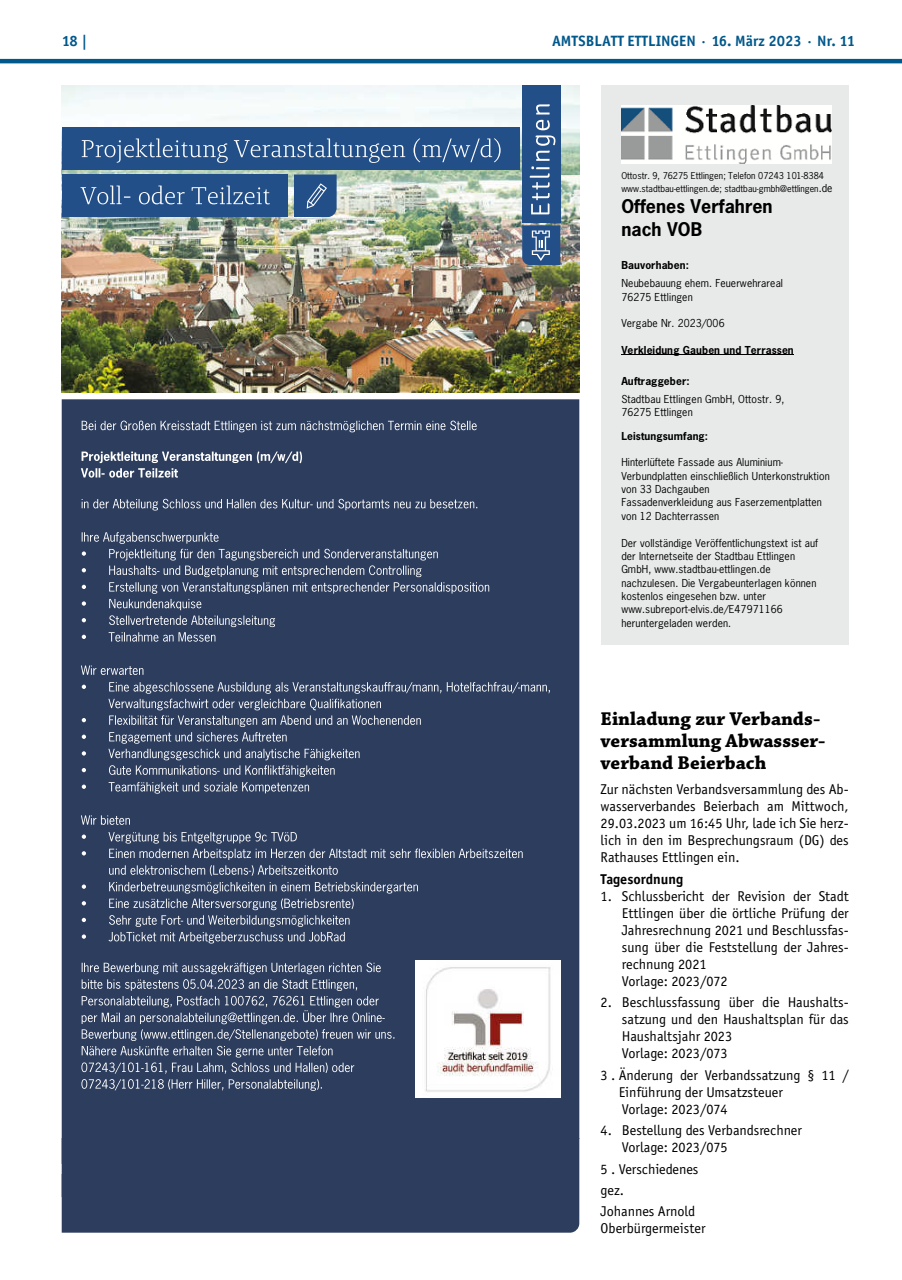
<style>
.page{position:relative;width:902px;height:1280px;background:#fff}
.page>*{position:absolute;margin:0;border:0;box-sizing:border-box;transform-origin:0 0}
.t1{font:700 19.5px/21.6px "Chaparral Pro";color:#000}
.t2{font:700 17.85px/23px "News Gothic Std";color:#000}
.t3{font:700 15px "Officina Sans";color:#00588b}
.t4{font:14.25px/17.1px "Officina Sans";color:#000}
.t5{font:700 14.25px "Officina Sans";color:#000}
.t6{font:10.35px/13.4px "News Gothic Std";letter-spacing:.01em;color:#000}
.t7{font:700 10.35px "News Gothic Std";letter-spacing:.015em;color:#000}
.t8{font:8.85px/13.4px "News Gothic Std";color:#000}
.s1{font-size:10.35px}
</style>
<div class="page">
<hr style="left:0;top:59px;width:901px;height:4px;background:#00588b">
<div style="left:600px;top:86px;width:248px;height:559px;background:#e8e9e9"></div>
<hr style="left:621px;top:355px;width:173px;height:1px;background:#000">
<img style="left:621px;top:105px;width:210px;height:59px">
<div style="left:62px;top:399px;width:517px;height:740px;background:#2d3d5d"></div>
<svg style="left:82px;top:421px;width:394px;height:11px;background:#5a667f"></svg>
<svg style="left:81px;top:451px;width:221px;height:27px;background:#58647e"></svg>
<svg style="left:82px;top:499px;width:395px;height:11px;background:#58657e"></svg>
<svg style="left:82px;top:532px;width:407px;height:110px;background:#3f4e6b"></svg>
<svg style="left:81px;top:665px;width:62px;height:10px"></svg>
<svg style="left:82px;top:682px;width:468px;height:112px;background:#3f4d6a"></svg>
<svg style="left:81px;top:815px;width:49px;height:10px"></svg>
<svg style="left:82px;top:832px;width:440px;height:44px;background:#42516d"></svg>
<svg style="left:82px;top:882px;width:336px;height:61px;background:#485672"></svg>
<svg style="left:81px;top:962px;width:313px;height:129px;background:#495773"></svg>
<img style="left:415px;top:960px;width:145px;height:137px">
<img style="left:62px;top:85px;width:517px;height:308px">
<div style="left:62px;top:127px;width:457px;height:43px;background:#224f88"></div>
<svg style="left:82px;top:138px;width:418px;height:25px"></svg>
<div style="left:62px;top:174px;width:225px;height:43px;background:#224f88"></div>
<svg style="left:81px;top:186px;width:189px;height:18px"></svg>
<svg style="left:294px;top:174px;width:42px;height:43px;background:#315b8f"></svg>
<div style="left:522px;top:85px;width:38px;height:138px;background:#224f88"></div>
<svg style="left:522px;top:225px;width:38px;height:40px;background:#3e6495"></svg>
<svg style="left:536px;top:104px;width:13px;height:10px"></svg>
<svg style="left:529px;top:120px;width:26px;height:94px"></svg>
<div style="left:62px;top:1139px;width:517px;height:94px;background:#2d3d5d"></div>
<p class="t3" style="left:62px;top:32px;width:27px">18 |</p>
<p class="t3" style="left:552px;top:32px;width:304px">AMTSBLATT ETTLINGEN · 16. März 2023 · Nr. 11</p>
<p class="t8" style="left:621px;top:170px;width:213px">Ottostr. 9, 76275 Ettlingen; Telefon 07243 101-8384 www.stadtbau-ettlingen.de; stadtbau-gmbh@ettlingen<span class="s1">.de</span></p>
<p class="t2" style="left:621px;top:196px;width:153px">Offenes Verfahren nach VOB</p>
<p class="t7" style="left:621px;top:261px;width:69px">Bauvorhaben:</p>
<p class="t6" style="left:621px;top:277px;width:163px">Neubebauung ehem. Feuerwehrareal<br>76275 Ettlingen</p>
<p class="t6" style="left:621px;top:317px;width:105px">Vergabe Nr. 2023/006</p>
<p class="t7" style="left:621px;top:346px;width:174px">Verkleidung Gauben und Terrassen</p>
<p class="t7" style="left:621px;top:377px;width:70px">Auftraggeber:</p>
<p class="t6" style="left:621px;top:393px;width:164px">Stadtbau Ettlingen GmbH, Ottostr. 9,<br>76275 Ettlingen</p>
<p class="t7" style="left:621px;top:432px;width:88px">Leistungsumfang:</p>
<p class="t6" style="left:621px;top:457px;width:210px">Hinterlüftete Fassade aus Aluminium-Verbundplatten einschließlich Unterkonstruktion von 33 Dachgauben<br>Fassadenverkleidung aus Faserzementplatten von 12 Dachterrassen</p>
<p class="t6" style="left:621px;top:537px;width:198px">Der vollständige Veröffentlichungstext ist auf der Internetseite der Stadtbau Ettlingen GmbH, www.stadtbau-ettlingen.de nachzulesen. Die Vergabeunterlagen können kostenlos eingesehen bzw. unter www.subreport-elvis.de/E47971166 heruntergeladen werden.</p>
<h1 class="t1" style="left:600px;top:709px;width:226px">Einladung zur Verbands&shy;versammlung Abwassser&shy;verband Beierbach</h1>
<p class="t4" style="left:600px;top:781px;width:250px;text-align:justify">Zur nächsten Verbandsversammlung des Ab&shy;wasserverbandes Beierbach am Mittwoch, 29.03.2023 um 16:45 Uhr, lade ich Sie herz&shy;lich in den im Besprechungsraum (DG) des Rathauses Ettlingen ein.</p>
<p class="t5" style="left:600px;top:870px;width:84px">Tagesordnung</p>
<p class="t4" style="left:621px;top:887px;width:228px;text-indent:-21px">1. Schlussbericht der Revision der Stadt<br>Ettlingen über die örtliche Prüfung der<br>Jahresrechnung 2021 und Beschlussfas&shy;sung über die Feststellung der Jahres&shy;rechnung 2021<br>Vorlage: 2023/072</p>
<p class="t4" style="left:621px;top:994px;width:228px;text-indent:-21px">2. Beschlussfassung über die Haushalts&shy;satzung und den Haushaltsplan für das<br>Haushaltsjahr 2023<br>Vorlage: 2023/073</p>
<p class="t4" style="left:618px;top:1066px;width:231px;text-indent:-18px">3 . Änderung der Verbandssatzung § 11 /<br>Einführung der Umsatzsteuer<br>Vorlage: 2023/074</p>
<p class="t4" style="left:621px;top:1122px;width:181px;text-indent:-21px">4. Bestellung des Verbandsrechner<br>Vorlage: 2023/075</p>
<p class="t4" style="left:600px;top:1158px;width:99px;line-height:21.3px">5 . Verschiedenes gez.<br>Johannes Arnold</p>
<p class="t4" style="left:600px;top:1220px;width:106px">Oberbürgermeister</p>
</div>
